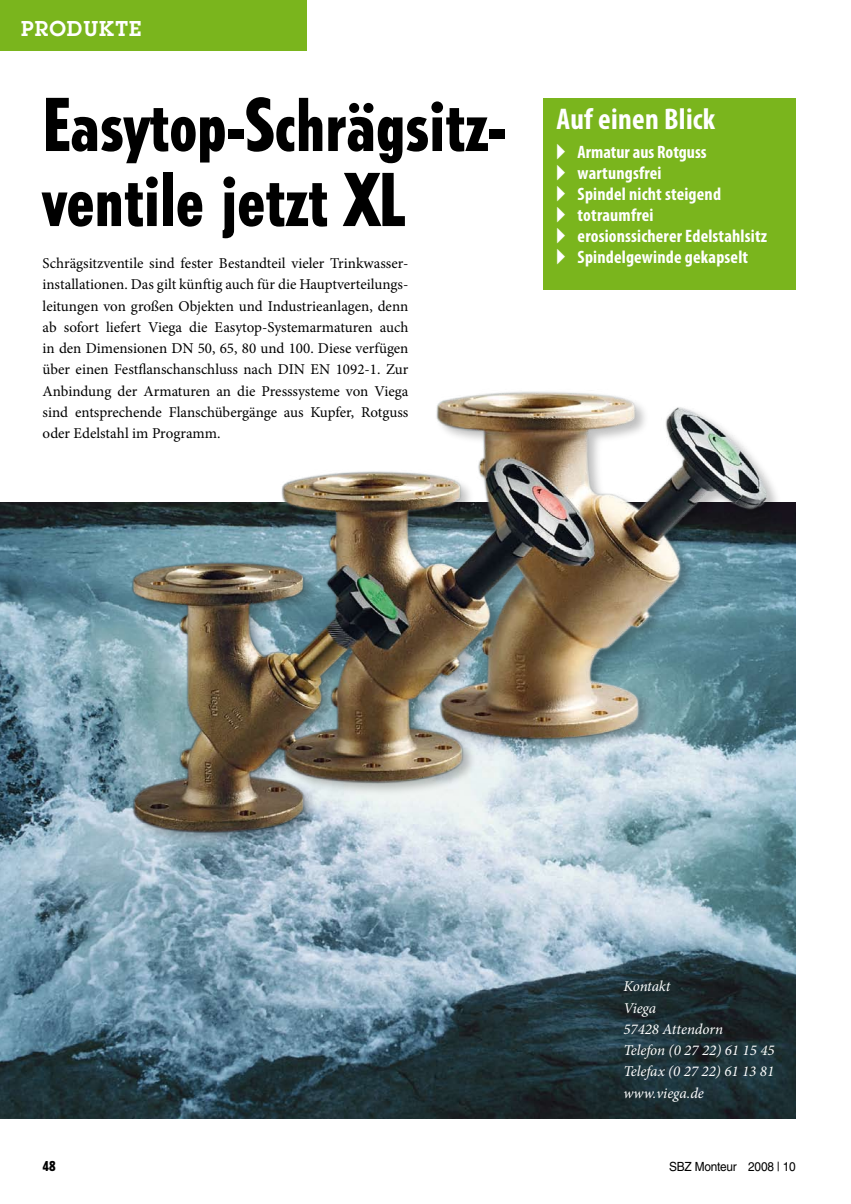
<style>
.page{position:relative;width:851px;height:1204px;background:#fff}
.page>*{position:absolute;margin:0;border:0;box-sizing:border-box;transform-origin:0 0}
.t1{font:800 condensed 72px/75px "Tempo Std";color:#000}
.t2{font:700 condensed 30px "Myriad Pro";letter-spacing:.01em;color:#fff}
.t3{font:600 21px "Lubalin Graph Std";letter-spacing:.05em;color:#fff}
.t4{font:700 condensed 18px/21px "Myriad Pro";letter-spacing:.01em;color:#fff}
.t5{font:15px/21.3px "Minion Pro";color:#000;text-align:justify}
.t6{font:italic 15px/21.3px "Minion Pro";letter-spacing:-.005em;color:#fff}
.t7{font:800 condensed 13.5px "Tempo Std";color:#000}
.t8{font:12.6px "Helvetica LT Std";letter-spacing:-.02em;color:#000;scale:.94 1}
</style>
<div class="page">
<div style="left:0;top:0;width:306px;height:51px;background:#7ab51d"></div>
<img style="left:0;top:502px;width:795px;height:616px">
<img style="left:132px;top:391px;width:664px;height:479px">
<div style="left:543px;top:98px;width:252px;height:191px;background:#7ab51d"></div>
<h3 class="t3" style="left:21px;top:15px;width:121px">PRODUKTE</h3>
<h1 class="t1" style="left:43px;top:87px;width:465px">Easytop-Schrägsitz&shy;ventile jetzt XL</h1>
<p class="t5" style="left:43px;top:253px;width:367px">Schrägsitzventile sind fester Bestandteil vieler Trinkwasser&shy;installationen. Das gilt künftig auch für die Hauptverteilungs&shy;leitungen von großen Objekten und Industrieanlagen, denn ab sofort liefert Viega die Easytop-Systemarmaturen auch in den Dimensionen DN 50, 65, 80 und 100. Diese verfügen über einen Festflanschanschluss nach DIN EN 1092-1. Zur Anbindung der Armaturen an die Presssysteme von Viega sind entsprechende Flanschübergänge aus Kupfer, Rotguss oder Edelstahl im Programm.</p>
<h2 class="t2" style="left:556px;top:100px;width:160px">Auf einen Blick</h2>
<p class="t4" style="left:556px;top:141px;width:212px">▸ Armatur aus Rotguss<br>▸ wartungsfrei<br>▸ Spindel nicht steigend<br>▸ totraumfrei<br>▸ erosionssicherer Edelstahlsitz ▸ Spindelgewinde gekapselt</p>
<p class="t6" style="left:623px;top:975px;width:153px">Kontakt<br>Viega<br>57428 Attendorn<br>Telefon (0 27 22) 61 15 45<br>Telefax (0 27 22) 61 13 81 www.viega.de</p>
<p class="t7" style="left:43px;top:1157px;width:14px">48</p>
<p class="t8" style="left:669px;top:1158px;width:136px">SBZ Monteur 2008 | 10</p>
</div>
